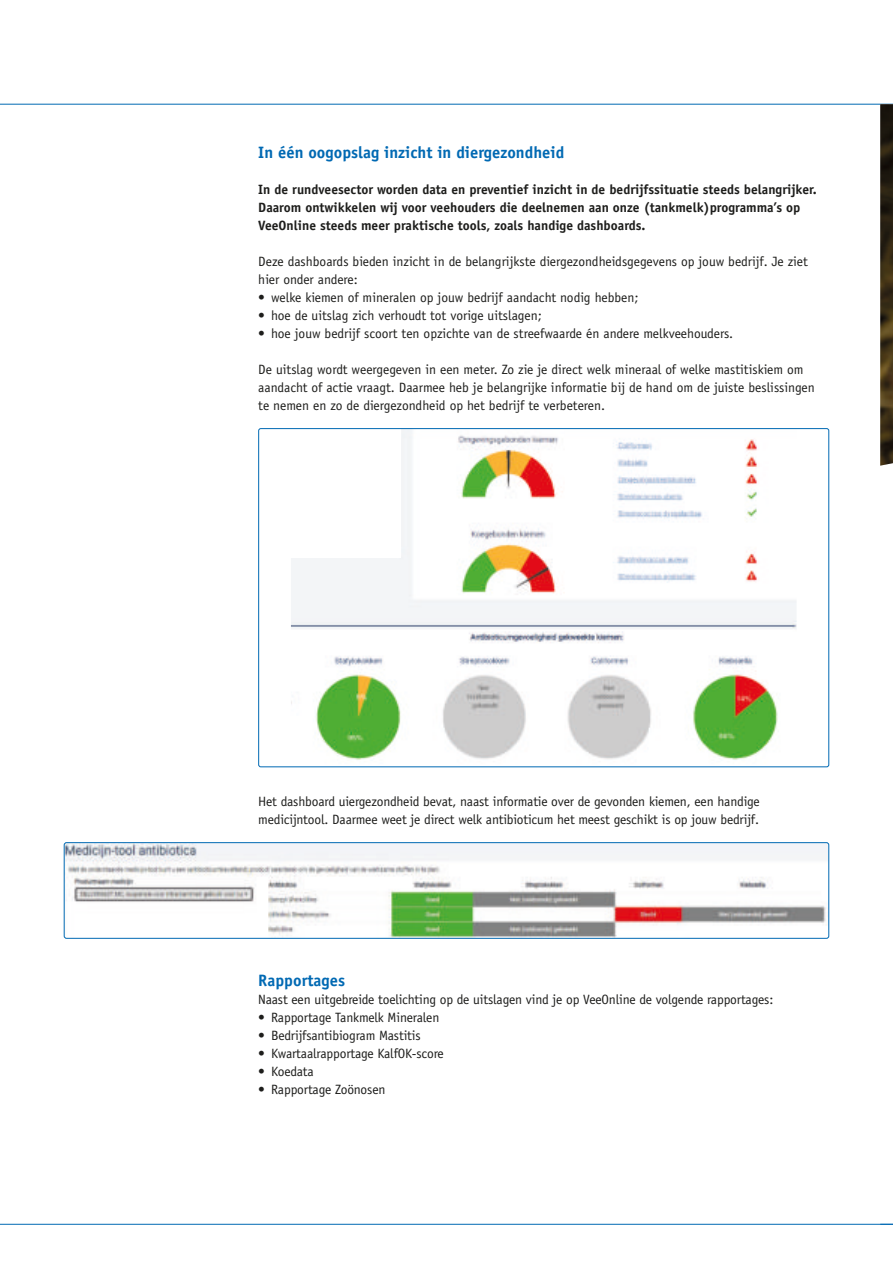
<style>
.page{position:relative;width:893px;height:1263px;background:#fff}
.page>*{position:absolute;margin:0;border:0;box-sizing:border-box;transform-origin:0 0}
.tussenkop{font:700 16.5px "Officina Sans Std";color:#0069b3}
.body{font:13.5px/18px "Officina Sans Std";letter-spacing:-.01em;color:#1d1d1b}
.body-2{font:700 13.5px/18px "Officina Sans Std";color:#1d1d1b}
</style>
<div class="page">
<hr style="left:0;top:104px;width:893px;height:1px;background:#0069b3">
<img style="left:66px;top:844px;width:761px;height:93px">
<div style="left:64px;top:842px;width:765px;height:97px;border:1px solid #0069b3;border-radius:2px"></div>
<hr style="left:0;top:1224px;width:893px;height:1px;background:#0069b3">
<img style="left:291px;top:430px;width:506px;height:330px">
<div style="left:282px;top:429px;width:118px;height:128px;background:#fff"></div>
<svg style="left:880px;top:1224px;width:13px;height:1px"></svg>
<img style="left:880px;top:104px;width:13px;height:362px">
<p class="tussenkop" style="left:258px;top:142px;width:307px">In één oogopslag inzicht in diergezondheid</p>
<p class="body-2" style="left:258px;top:180px;width:560px">In de rundveesector worden data en preventief inzicht in de bedrijfssituatie steeds belangrijker.<br>Daarom ontwikkelen wij voor veehouders die deelnemen aan onze (tankmelk)programma’s op<br>VeeOnline steeds meer praktische tools, zoals handige dashboards.</p>
<p class="body" style="left:258px;top:253px;width:551px">Deze dashboards bieden inzicht in de belangrijkste diergezondheidsgegevens op jouw bedrijf. Je ziet hier onder andere:</p>
<p class="body" style="left:258px;top:289px;width:382px">• welke kiemen of mineralen op jouw bedrijf aandacht nodig hebben;</p>
<p class="body" style="left:258px;top:307px;width:285px">• hoe de uitslag zich verhoudt tot vorige uitslagen;</p>
<p class="body" style="left:258px;top:325px;width:476px">• hoe jouw bedrijf scoort ten opzichte van de streefwaarde én andere melkveehouders.</p>
<p class="body" style="left:258px;top:361px;width:558px">De uitslag wordt weergegeven in een meter. Zo zie je direct welk mineraal of welke mastitiskiem om aandacht of actie vraagt. Daarmee heb je belangrijke informatie bij de hand om de juiste beslissingen te nemen en zo de diergezondheid op het bedrijf te verbeteren.</p>
<p class="body" style="left:258px;top:793px;width:503px">Het dashboard uiergezondheid bevat, naast informatie over de gevonden kiemen, een handige medicijntool. Daarmee weet je direct welk antibioticum het meest geschikt is op jouw bedrijf.</p>
<p class="tussenkop" style="left:258px;top:970px;width:88px">Rapportages</p>
<p class="body" style="left:258px;top:991px;width:516px">Naast een uitgebreide toelichting op de uitslagen vind je op VeeOnline de volgende rapportages:</p>
<p class="body" style="left:258px;top:1009px;width:183px">• Rapportage Tankmelk Mineralen</p>
<p class="body" style="left:258px;top:1027px;width:164px">• Bedrijfsantibiogram Mastitis</p>
<p class="body" style="left:258px;top:1045px;width:187px">• Kwartaalrapportage KalfOK-score</p>
<p class="body" style="left:258px;top:1063px;width:57px">• Koedata</p>
<p class="body" style="left:258px;top:1081px;width:129px">• Rapportage Zoönosen</p>
</div>
